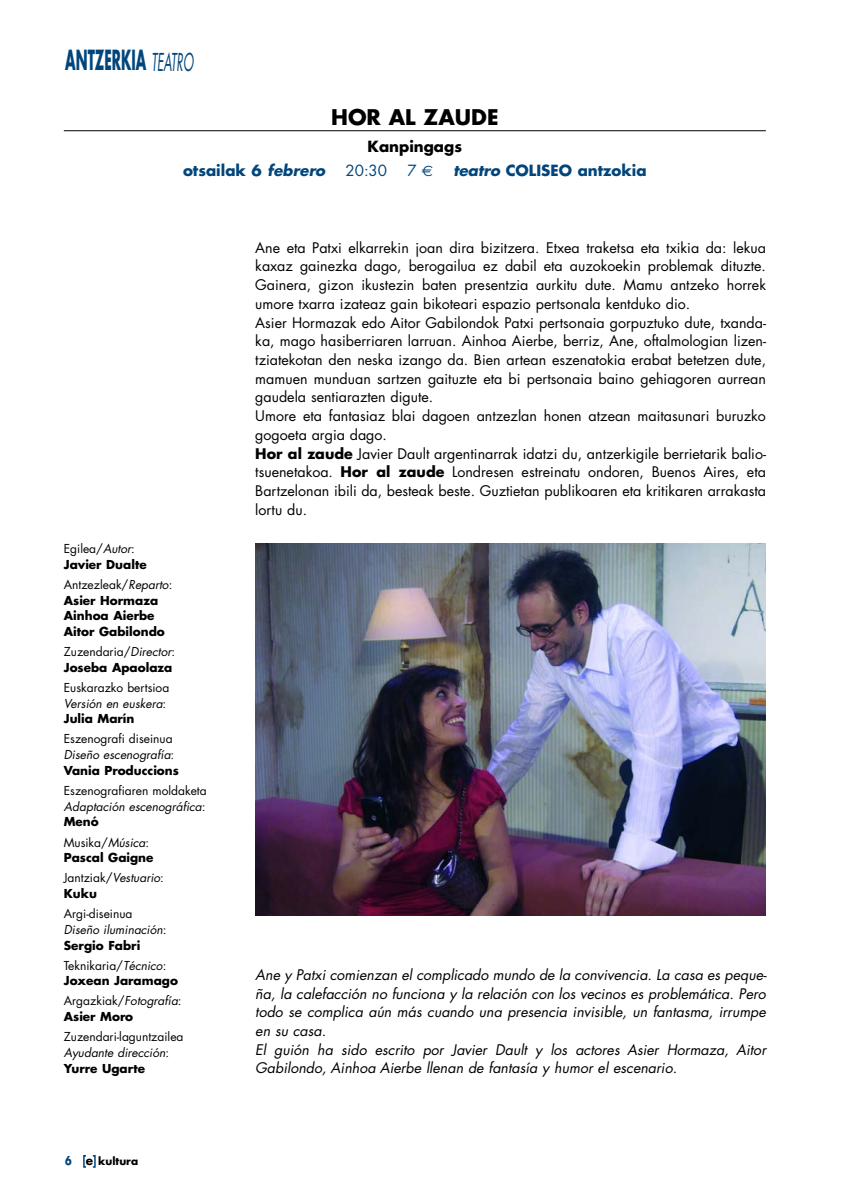
<style>
.page{position:relative;width:851px;height:1191px;background:#fff}
.page>*{position:absolute;margin:0;border:0;box-sizing:border-box;transform-origin:0 0}
.t1{font:700 27px "Futura";color:#00457b;scale:.5 1}
.t2{font:700 21px "Futura";color:#000}
.t3{font:700 15px "Futura";color:#00457b}
.t4{font:700 15px "Futura";color:#000}
.t5{font:15px "Futura";color:#00457b}
.t6{font:14.25px/18.8px "Futura";color:#000}
.t7{font:italic 14.25px/18.8px "Futura";color:#000}
.t8{font:12px/15.8px "Futura";color:#000}
.t9{font:700 12px/15.8px "Futura";color:#000}
.t10{font:italic 12px/15.8px "Futura";color:#000}
.t11{font:700 10.5px "Futura";color:#000}
.s1{font-weight:400;font-style:italic;font-size:24px}
.s2{font-style:italic}
.s3{font-family:"Euro Sans"}
.s4{font-weight:400}
.s5{font-weight:400;font-style:italic}
.s6{font-weight:700}
.s7{font-style:normal}
.s8{font-weight:700;font-style:normal}
.s9{font-size:12px;color:#00457b}
.s10{font-size:12px}
</style>
<div class="page">
<div style="left:83px;top:1155px;width:4px;height:12px;border:2px solid #00457b"></div>
<div style="left:92px;top:1155px;width:4px;height:12px;border:2px solid #00457b"></div>
<hr style="left:64px;top:130px;width:701px;height:1px;background:#000">
<img style="left:255px;top:544px;width:510px;height:371px">
<h1 class="t1" style="left:65px;top:48px;width:258px">ANTZERKIA <span class="s1">TEATRO</span></h1>
<h2 class="t2" style="left:331px;top:107px;width:169px">HOR AL ZAUDE</h2>
<p class="t4" style="left:367px;top:139px;width:96px">Kanpingags</p>
<p class="t3" style="left:183px;top:163px;width:144px">otsailak 6 <span class="s2">febrero</span></p>
<p class="t5" style="left:345px;top:163px;width:43px">20:30</p>
<p class="t5" style="left:407px;top:163px;width:27px">7 <span class="s3">€</span></p>
<p class="t3" style="left:453px;top:163px;width:195px"><span class="s2">teatro</span> COLISEO antzokia</p>
<p class="t9" style="left:64px;top:542px;width:84px"><span class="s4">Egilea/</span><span class="s5">Autor</span><span class="s4">:<br></span>Javier Dualte</p>
<p class="t9" style="left:64px;top:577px;width:110px"><span class="s4">Antzezleak/</span><span class="s5">Reparto</span><span class="s4">:<br></span>Asier Hormaza<br>Ainhoa Aierbe<br>Aitor Gabilondo</p>
<p class="t9" style="left:64px;top:645px;width:113px"><span class="s4">Zuzendaria/</span><span class="s5">Director</span><span class="s4">:<br></span>Joseba Apaolaza</p>
<p class="t8" style="left:64px;top:680px;width:107px">Euskarazko bertsioa<br><span class="s2">Versión en euskera</span>:<br><span class="s6">Julia Marín</span></p>
<p class="t8" style="left:64px;top:732px;width:117px">Eszenografi diseinua<br><span class="s2">Diseño escenografía</span>:<br><span class="s6">Vania Produccions</span></p>
<p class="t8" style="left:64px;top:783px;width:144px;text-align:justify">Eszenografiaren moldaketa <span class="s2">Adaptación escenográfica</span>:<br><span class="s6">Menó</span></p>
<p class="t9" style="left:64px;top:835px;width:91px"><span class="s4">Musika/</span><span class="s5">Música</span><span class="s4">:<br></span>Pascal Gaigne</p>
<p class="t8" style="left:64px;top:871px;width:102px">Jantziak/<span class="s2">Vestuario</span>:<br><span class="s6">Kuku</span></p>
<p class="t10" style="left:64px;top:906px;width:104px"><span class="s7">Argi-diseinua<br></span>Diseño iluminación<span class="s7">:<br></span><span class="s8">Sergio Fabri</span></p>
<p class="t9" style="left:64px;top:958px;width:116px"><span class="s4">Teknikaria/</span><span class="s5">Técnico</span><span class="s4">:<br></span>Joxean Jaramago</p>
<p class="t8" style="left:64px;top:994px;width:119px">Argazkiak/<span class="s2">Fotografía</span>:<br><span class="s6">Asier Moro</span></p>
<p class="t8" style="left:64px;top:1029px;width:121px">Zuzendari-laguntzailea<br><span class="s2">Ayudante dirección</span>:<br><span class="s6">Yurre Ugarte</span></p>
<p class="t11" style="left:65px;top:1156px;width:74px"><span class="s9">6</span> <span class="s10">e</span> kultura</p>
<p class="t6" style="left:255px;top:239px;width:512px">Ane eta Patxi elkarrekin joan dira bizitzera. Etxea traketsa eta txikia da: lekua kaxaz gainezka dago, berogailua ez dabil eta auzokoekin problemak dituzte.<br>Gainera, gizon ikustezin baten presentzia aurkitu dute. Mamu antzeko horrek umore txarra izateaz gain bikoteari espazio pertsonala kentduko dio.<br>Asier Hormazak edo Aitor Gabilondok Patxi pertsonaia gorpuztuko dute, txanda&shy;ka, mago hasiberriaren larruan. Ainhoa Aierbe, berriz, Ane, oftalmologian lizen&shy;tziatekotan den neska izango da. Bien artean eszenatokia erabat betetzen dute, mamuen munduan sartzen gaituzte eta bi pertsonaia baino gehiagoren aurrean gaudela sentiarazten digute.<br>Umore eta fantasiaz blai dagoen antzezlan honen atzean maitasunari buruzko gogoeta argia dago.<br><span class="s6">Hor al zaude</span> Javier Dault argentinarrak idatzi du, antzerkigile berrietarik balio&shy;tsuenetakoa. <span class="s6">Hor al zaude</span> Londresen estreinatu ondoren, Buenos Aires, eta Bartzelonan ibili da, besteak beste. Guztietan publikoaren eta kritikaren arrakasta lortu du.</p>
<p class="t7" style="left:255px;top:966px;width:512px">Ane y Patxi comienzan el complicado mundo de la convivencia. La casa es peque&shy;ña, la calefacción no funciona y la relación con los vecinos es problemática. Pero todo se complica aún más cuando una presencia invisible, un fantasma, irrumpe en su casa.<br>El guión ha sido escrito por Javier Dault y los actores Asier Hormaza, Aitor Gabilondo, Ainhoa Aierbe llenan de fantasía y humor el escenario.</p>
</div>
